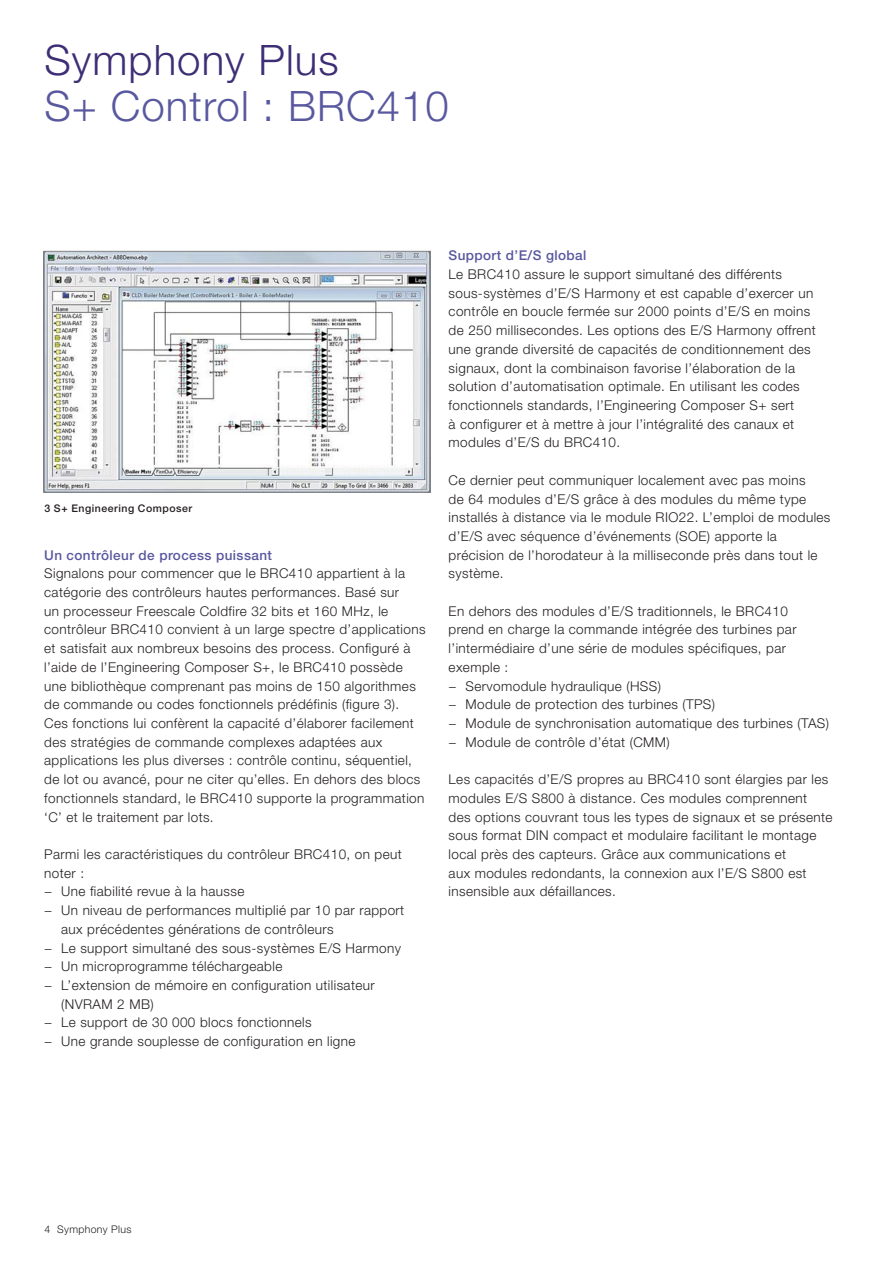
<style>
.page{position:relative;width:893px;height:1263px;background:#fff}
.page>*{position:absolute;margin:0;border:0;box-sizing:border-box;transform-origin:0 0}
.t1{font:300 42px "Helvetica Neue";letter-spacing:.025em;color:#59589f}
.t2{font:300 42px "Helvetica Neue";letter-spacing:.025em;color:#3d2e75}
.t3{font:300 13.5px/18.8px "Helvetica Neue";letter-spacing:.03em;color:#231f20}
.t4{font:500 13.5px "Helvetica Neue";letter-spacing:.03em;color:#59589f}
.t5{font:500 10.5px "Helvetica Neue";letter-spacing:.05em;color:#231f20}
.t6{font:300 10.5px "Helvetica Neue";letter-spacing:.03em;color:#231f20}
</style>
<div class="page">
<img style="left:45px;top:253px;width:384px;height:237px">
<div style="left:43px;top:251px;width:388px;height:241px;border:1px solid #808285"></div>
<h1 class="t2" style="left:44px;top:45px;width:296px">Symphony Plus</h1>
<h1 class="t1" style="left:44px;top:91px;width:406px">S+ Control : BRC410</h1>
<p class="t5" style="left:44px;top:505px;width:149px">3 S+ Engineering Composer</p>
<p class="t4" style="left:44px;top:550px;width:229px">Un contrôleur de process puissant</p>
<p class="t3" style="left:44px;top:565px;width:383px">Signalons pour commencer que le BRC410 appartient à la catégorie des contrôleurs hautes performances. Basé sur<br>un processeur Freescale Coldfire 32 bits et 160 MHz, le contrôleur BRC410 convient à un large spectre d’applications et satisfait aux nombreux besoins des process. Configuré à l’aide de l’Engineering Composer S+, le BRC410 possède une bibliothèque comprenant pas moins de 150 algorithmes de commande ou codes fonctionnels prédéfinis (figure 3).<br>Ces fonctions lui confèrent la capacité d’élaborer facilement des stratégies de commande complexes adaptées aux applications les plus diverses : contrôle continu, séquentiel, de lot ou avancé, pour ne citer qu’elles. En dehors des blocs fonctionnels standard, le BRC410 supporte la programmation ‘C’ et le traitement par lots.</p>
<p class="t3" style="left:44px;top:846px;width:359px">Parmi les caractéristiques du contrôleur BRC410, on peut</p>
<p class="t3" style="left:44px;top:865px;width:41px">noter :</p>
<p class="t3" style="left:44px;top:883px;width:202px">− Une fiabilité revue à la hausse</p>
<p class="t3" style="left:44px;top:902px;width:362px">− Un niveau de performances multiplié par 10 par rapport</p>
<p class="t3" style="left:61px;top:921px;width:274px">aux précédentes générations de contrôleurs</p>
<p class="t3" style="left:44px;top:940px;width:358px">− Le support simultané des sous-systèmes E/S Harmony</p>
<p class="t3" style="left:44px;top:958px;width:240px">− Un microprogramme téléchargeable</p>
<p class="t3" style="left:44px;top:977px;width:332px">− L’extension de mémoire en configuration utilisateur</p>
<p class="t3" style="left:61px;top:996px;width:94px">(NVRAM 2 MB)</p>
<p class="t3" style="left:44px;top:1014px;width:269px">− Le support de 30 000 blocs fonctionnels</p>
<p class="t3" style="left:44px;top:1033px;width:313px">− Une grande souplesse de configuration en ligne</p>
<p class="t4" style="left:449px;top:251px;width:139px">Support d’E/S global</p>
<p class="t3" style="left:449px;top:266px;width:369px">Le BRC410 assure le support simultané des différents sous-systèmes d’E/S Harmony et est capable d’exercer un contrôle en boucle fermée sur 2000 points d’E/S en moins de 250 millisecondes. Les options des E/S Harmony offrent une grande diversité de capacités de conditionnement des signaux, dont la combinaison favorise l’élaboration de la solution d’automatisation optimale. En utilisant les codes fonctionnels standards, l’Engineering Composer S+ sert<br>à configurer et à mettre à jour l’intégralité des canaux et modules d’E/S du BRC410.</p>
<p class="t3" style="left:449px;top:472px;width:383px">Ce dernier peut communiquer localement avec pas moins<br>de 64 modules d’E/S grâce à des modules du même type installés à distance via le module RIO22. L’emploi de modules d’E/S avec séquence d’événements (SOE) apporte la précision de l’horodateur à la milliseconde près dans tout le système.</p>
<p class="t3" style="left:449px;top:603px;width:382px">En dehors des modules d’E/S traditionnels, le BRC410<br>prend en charge la commande intégrée des turbines par l’intermédiaire d’une série de modules spécifiques, par exemple :<br>− Servomodule hydraulique (HSS)<br>− Module de protection des turbines (TPS)<br>− Module de synchronisation automatique des turbines (TAS) − Module de contrôle d’état (CMM)</p>
<p class="t3" style="left:449px;top:771px;width:385px">Les capacités d’E/S propres au BRC410 sont élargies par les modules E/S S800 à distance. Ces modules comprennent des options couvrant tous les types de signaux et se présente sous format DIN compact et modulaire facilitant le montage local près des capteurs. Grâce aux communications et<br>aux modules redondants, la connexion aux l’E/S S800 est insensible aux défaillances.</p>
<p class="t6" style="left:45px;top:1226px;width:88px">4 Symphony Plus</p>
</div>
